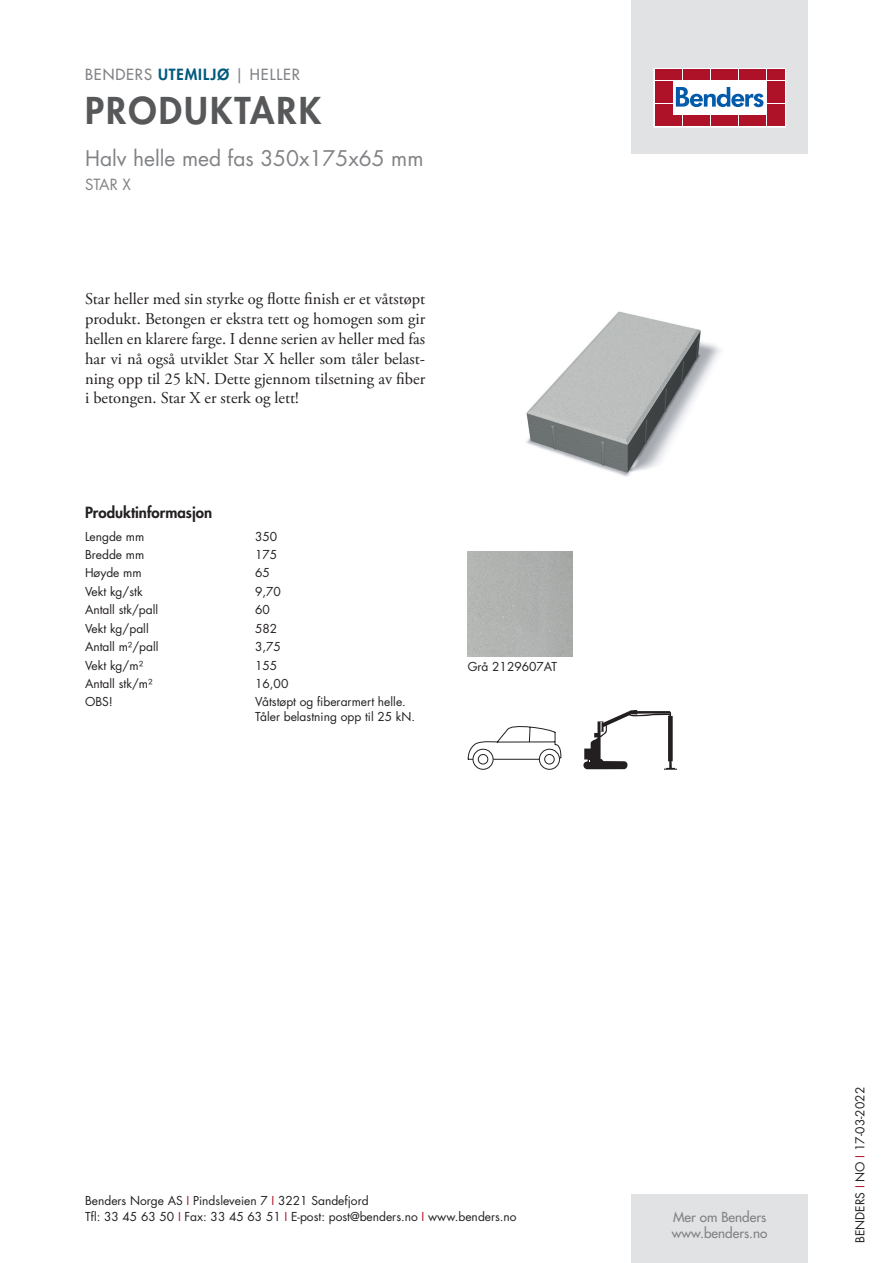
<style>
.page{position:relative;width:893px;height:1263px;background:#fff}
.page>*{position:absolute;margin:0;border:0;box-sizing:border-box;transform-origin:0 0}
.t1{font:800 36px "Futura Std";letter-spacing:.06em;color:#57585a}
.t2{font:21px "Futura Std";color:#808285}
.t3{font:16.5px/19.8px "Adobe Garamond Pro";color:#231f20;text-align:justify}
.t4{font:500 15px "Futura Std";letter-spacing:.06em;color:#808285}
.t5{font:800 15px "Futura Std";color:#231f20}
.t6{font:15px "Futura Std";color:#808285}
.t7{font:500 13.5px/16.2px "Futura Std";color:#808285}
.t8{font:12px/16.5px "Futura Std";color:#231f20}
.s1{font-weight:800;color:#00597d}
.s2{color:#ae1229}
</style>
<div class="page">
<div style="left:631px;top:0;width:177px;height:153px;background:#e1e2e4"></div>
<div style="left:631px;top:1195px;width:177px;height:68px;background:#e1e2e4"></div>
<svg style="left:656px;top:70px;width:128px;height:55px;background:#ebc6cb"></svg>
<div style="left:654px;top:68px;width:132px;height:59px;border:1px solid #fff"></div>
<div style="left:655px;top:70px;width:8px;height:10px;background:#ae1229"></div>
<div style="left:664px;top:70px;width:8px;height:10px;background:#ae1229"></div>
<div style="left:655px;top:81px;width:8px;height:10px;background:#ae1229"></div>
<div style="left:664px;top:81px;width:8px;height:10px;background:#ae1229"></div>
<div style="left:655px;top:93px;width:8px;height:10px;background:#ae1229"></div>
<div style="left:664px;top:93px;width:8px;height:10px;background:#ae1229"></div>
<div style="left:655px;top:104px;width:8px;height:11px;background:#ae1229"></div>
<div style="left:664px;top:104px;width:8px;height:11px;background:#ae1229"></div>
<div style="left:655px;top:116px;width:8px;height:10px;background:#ae1229"></div>
<div style="left:664px;top:116px;width:8px;height:10px;background:#ae1229"></div>
<div style="left:674px;top:70px;width:8px;height:10px;background:#ae1229"></div>
<div style="left:683px;top:70px;width:8px;height:10px;background:#ae1229"></div>
<div style="left:692px;top:70px;width:8px;height:10px;background:#ae1229"></div>
<div style="left:702px;top:70px;width:8px;height:10px;background:#ae1229"></div>
<div style="left:711px;top:70px;width:8px;height:10px;background:#ae1229"></div>
<div style="left:720px;top:70px;width:8px;height:10px;background:#ae1229"></div>
<div style="left:730px;top:70px;width:8px;height:10px;background:#ae1229"></div>
<div style="left:739px;top:70px;width:8px;height:10px;background:#ae1229"></div>
<div style="left:748px;top:70px;width:8px;height:10px;background:#ae1229"></div>
<div style="left:758px;top:70px;width:8px;height:10px;background:#ae1229"></div>
<div style="left:674px;top:116px;width:8px;height:10px;background:#ae1229"></div>
<div style="left:683px;top:116px;width:8px;height:10px;background:#ae1229"></div>
<div style="left:692px;top:116px;width:8px;height:10px;background:#ae1229"></div>
<div style="left:702px;top:116px;width:8px;height:10px;background:#ae1229"></div>
<div style="left:711px;top:116px;width:8px;height:10px;background:#ae1229"></div>
<div style="left:720px;top:116px;width:8px;height:10px;background:#ae1229"></div>
<div style="left:730px;top:116px;width:8px;height:10px;background:#ae1229"></div>
<div style="left:739px;top:116px;width:8px;height:10px;background:#ae1229"></div>
<div style="left:748px;top:116px;width:8px;height:10px;background:#ae1229"></div>
<div style="left:758px;top:116px;width:8px;height:10px;background:#ae1229"></div>
<div style="left:767px;top:70px;width:8px;height:10px;background:#ae1229"></div>
<div style="left:776px;top:70px;width:8px;height:10px;background:#ae1229"></div>
<div style="left:767px;top:81px;width:8px;height:10px;background:#ae1229"></div>
<div style="left:776px;top:81px;width:8px;height:10px;background:#ae1229"></div>
<div style="left:767px;top:93px;width:8px;height:10px;background:#ae1229"></div>
<div style="left:776px;top:93px;width:8px;height:10px;background:#ae1229"></div>
<div style="left:767px;top:104px;width:8px;height:11px;background:#ae1229"></div>
<div style="left:776px;top:104px;width:8px;height:11px;background:#ae1229"></div>
<div style="left:767px;top:116px;width:8px;height:10px;background:#ae1229"></div>
<div style="left:776px;top:116px;width:8px;height:10px;background:#ae1229"></div>
<svg style="left:676px;top:87px;width:87px;height:20px;background:#8ab3d7"></svg>
<img style="left:526px;top:311px;width:195px;height:166px">
<img style="left:468px;top:552px;width:105px;height:105px">
<div style="left:473px;top:749px;width:20px;height:21px;border:1px solid #231f20;border-radius:50%"></div>
<div style="left:539px;top:749px;width:21px;height:21px;border:1px solid #231f20;border-radius:50%"></div>
<svg style="left:468px;top:726px;width:93px;height:39px"></svg>
<svg style="left:583px;top:710px;width:94px;height:60px"></svg>
<p class="t4" style="left:85px;top:65px;width:216px">BENDERS <span class="s1">UTEMILJØ</span> | HELLER</p>
<h1 class="t1" style="left:85px;top:87px;width:238px">PRODUKTARK</h1>
<h2 class="t2" style="left:85px;top:144px;width:340px">Halv helle med fas 350x175x65 mm</h2>
<p class="t6" style="left:85px;top:175px;width:47px">STAR X</p>
<p class="t3" style="left:85px;top:290px;width:342px">Star heller med sin styrke og flotte finish er et våtstøpt produkt. Betongen er ekstra tett og homogen som gir hellen en klarere farge. I denne serien av heller med fas har vi nå også utviklet Star X heller som tåler belast&shy;ning opp til 25 kN. Dette gjennom tilsetning av fiber i betongen. Star X er sterk og lett!</p>
<p class="t5" style="left:85px;top:503px;width:129px">Produktinformasjon</p>
<p class="t8" style="left:85px;top:528px;width:61px">Lengde mm</p>
<p class="t8" style="left:255px;top:528px;width:24px">350</p>
<p class="t8" style="left:85px;top:546px;width:61px">Bredde mm</p>
<p class="t8" style="left:255px;top:546px;width:24px">175</p>
<p class="t8" style="left:85px;top:565px;width:58px">Høyde mm</p>
<p class="t8" style="left:255px;top:565px;width:16px">65</p>
<p class="t8" style="left:85px;top:583px;width:59px">Vekt kg/stk</p>
<p class="t8" style="left:255px;top:583px;width:27px">9,70</p>
<p class="t8" style="left:85px;top:602px;width:75px">Antall stk/pall</p>
<p class="t8" style="left:255px;top:602px;width:16px">60</p>
<p class="t8" style="left:85px;top:620px;width:65px">Vekt kg/pall</p>
<p class="t8" style="left:255px;top:620px;width:24px">582</p>
<p class="t8" style="left:85px;top:639px;width:75px">Antall m²/pall</p>
<p class="t8" style="left:255px;top:639px;width:27px">3,75</p>
<p class="t8" style="left:85px;top:657px;width:60px">Vekt kg/m²</p>
<p class="t8" style="left:255px;top:657px;width:24px">155</p>
<p class="t8" style="left:85px;top:675px;width:69px">Antall stk/m²</p>
<p class="t8" style="left:255px;top:675px;width:35px">16,00</p>
<p class="t8" style="left:85px;top:694px;width:29px">OBS!</p>
<p class="t8" style="left:255px;top:695px;width:162px;line-height:14.4px">Våtstøpt og fiberarmert helle.<br>Tåler belastning opp til 25 kN.</p>
<p class="t8" style="left:468px;top:659px;width:91px">Grå 2129607AT</p>
<p class="t8" style="left:85px;top:1192px;width:433px">Benders Norge AS <span class="s2">I</span> Pindsleveien 7 <span class="s2">I</span> 3221 Sandefjord<br>Tfl: 33 45 63 50 <span class="s2">I</span> Fax: 33 45 63 51 <span class="s2">I</span> E-post: post@benders.no <span class="s2">I</span> www.benders.no</p>
<p class="t7" style="left:672px;top:1209px;width:97px">Mer om Benders www.benders.no</p>
<p class="t8" style="left:852px;top:1243px;width:157px;rotate:-90deg">BENDERS <span class="s2">I</span> NO <span class="s2">I</span> 17-03-2022</p>
</div>
